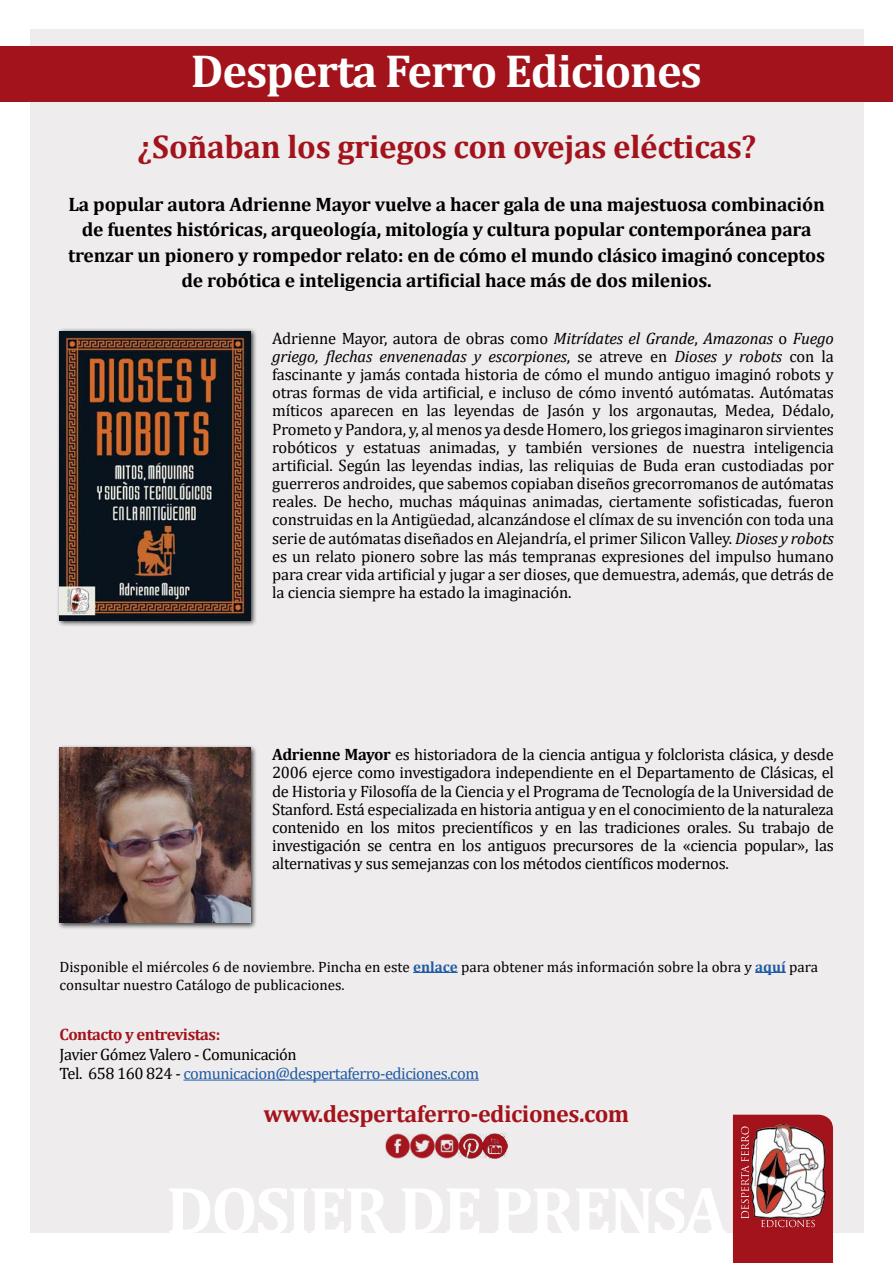
<style>
.page{position:relative;width:893px;height:1263px;background:#fff}
.page>*{position:absolute;margin:0;border:0;box-sizing:border-box;transform-origin:0 0}
.t1{font:700 46.5px "Cambria";letter-spacing:-.025em;color:#fff}
.t2{font:700 33px "Cambria";letter-spacing:-.01em;color:#a3131c}
.t3{font:700 24px "Cambria";letter-spacing:-.02em;color:#a3131c}
.t4{font:700 19.5px/25.5px "Cambria";letter-spacing:-.01em;color:#000;text-align:center}
.t5{font:16.5px/18.1px "Cambria";letter-spacing:-.02em;color:#000;text-align:justify}
.t6{font:700 16.5px "Cambria";letter-spacing:-.03em;color:#a3131c}
.t7{font:15px/18px "Cambria";color:#000}
.s1{font-style:italic}
.s2{font-weight:700}
.s3{font-weight:700;color:#215ca3}
.s4{color:#215ca3}
</style>
<div class="page">
<div style="left:30px;top:30px;width:833px;height:1203px;background:#eeecec"></div>
<svg style="left:733px;top:1115px;width:100px;height:148px;background:#b25c60"></svg>
<div style="left:0;top:47px;width:893px;height:55px;background:#a3131c"></div>
<hr style="left:183px;top:1079px;width:296px;height:1px;background:#215ca3">
<img style="left:483px;top:1134px;width:25px;height:25px">
<img style="left:385px;top:1134px;width:98px;height:25px">
<hr style="left:413px;top:972px;width:45px;height:1px;background:#215ca3">
<hr style="left:755px;top:972px;width:31px;height:1px;background:#215ca3">
<div style="left:57px;top:328px;width:200px;height:299px;background:#000;opacity:.75"></div>
<img style="left:60px;top:331px;width:190px;height:289px">
<div style="left:57px;top:744px;width:200px;height:186px;background:#000;opacity:.75"></div>
<img style="left:60px;top:747px;width:190px;height:176px">
<h1 class="t1" style="left:191px;top:39px;width:512px">Desperta Ferro Ediciones</h1>
<h2 class="t2" style="left:138px;top:124px;width:620px">¿Soñaban los griegos con ovejas elécticas?</h2>
<p class="t4" style="left:68px;top:191px;width:759px">La popular autora Adrienne Mayor vuelve a hacer gala de una majestuosa combinación de fuentes históricas, arqueología, mitología y cultura popular contemporánea para trenzar un pionero y rompedor relato: en de cómo el mundo clásico imaginó conceptos de robótica e inteligencia artificial hace más de dos milenios.</p>
<p class="t5" style="left:272px;top:329px;width:563px">Adrienne Mayor, autora de obras como <span class="s1">Mitrídates el Grande</span>, <span class="s1">Amazonas</span> o <span class="s1">Fuego griego, flechas envenenadas y escorpiones</span>, se atreve en <span class="s1">Dioses y robots</span> con la fascinante y jamás contada historia de cómo el mundo antiguo imaginó robots y otras formas de vida artificial, e incluso de cómo inventó autómatas. Autómatas míticos aparecen en las leyendas de Jasón y los argonautas, Medea, Dédalo, Prometo y Pandora, y, al menos ya desde Homero, los griegos imaginaron sirvientes robóticos y estatuas animadas, y también versiones de nuestra inteligencia artificial. Según las leyendas indias, las reliquias de Buda eran custodiadas por guerreros androides, que sabemos copiaban diseños grecorromanos de autómatas reales. De hecho, muchas máquinas animadas, ciertamente sofisticadas, fueron construidas en la Antigüedad, alcanzándose el clímax de su invención con toda una serie de autómatas diseñados en Alejandría, el primer Silicon Valley. <span class="s1">Dioses y robots </span>es un relato pionero sobre las más tempranas expresiones del impulso humano para crear vida artificial y jugar a ser dioses, que demuestra, además, que detrás de la ciencia siempre ha estado la imaginación.</p>
<p class="t5" style="left:272px;top:745px;width:563px"><span class="s2">Adrienne Mayor</span> es historiadora de la ciencia antigua y folclorista clásica, y desde 2006 ejerce como investigadora independiente en el Departamento de Clásicas, el de Historia y Filosofía de la Ciencia y el Programa de Tecnología de la Universidad de Stanford. Está especializada en historia antigua y en el conocimiento de la naturaleza contenido en los mitos precientíficos y en las tradiciones orales. Su trabajo de investigación se centra en los antiguos precursores de la «ciencia popular», las alternativas y sus semejanzas con los métodos científicos modernos.</p>
<p class="t7" style="left:60px;top:957px;width:760px">Disponible el miércoles 6 de noviembre. Pincha en este <span class="s3">enlace</span> para obtener más información sobre la obra y <span class="s3">aquí</span> para consultar nuestro Catálogo de publicaciones.</p>
<p class="t6" style="left:60px;top:1023px;width:162px">Contacto y entrevistas:</p>
<p class="t5" style="left:60px;top:1044px;width:421px;line-height:19.5px">Javier Gómez Valero - Comunicación<br>Tel. 658 160 824 - <span class="s4">comunicacion@despertaferro-ediciones.com</span></p>
<h3 class="t3" style="left:264px;top:1097px;width:367px">www.despertaferro-ediciones.com</h3>
</div>
